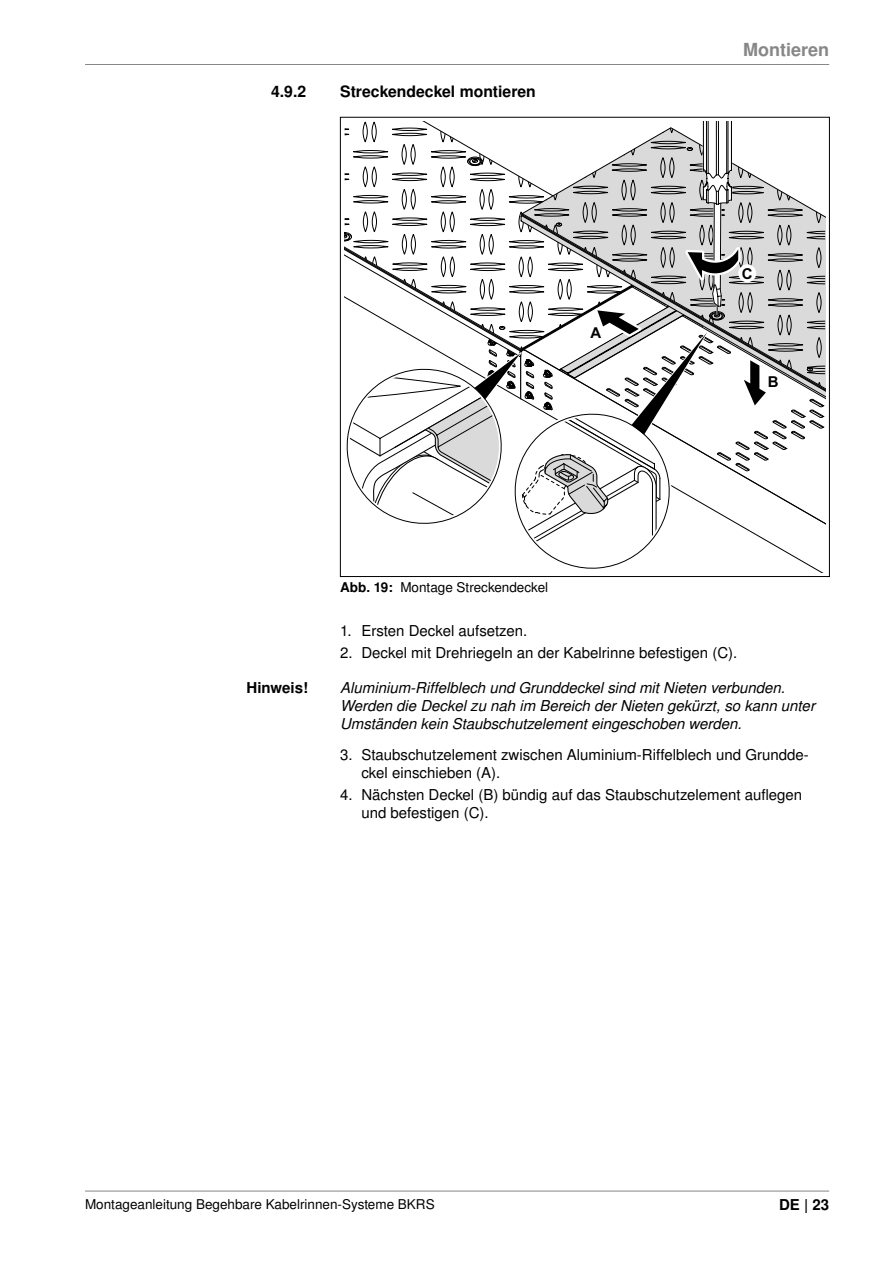
<style>
.page{position:relative;width:893px;height:1263px;background:#fff}
.page>*{position:absolute;margin:0;border:0;box-sizing:border-box;transform-origin:0 0}
.t1{font:700 18px "Nimbus San LOT";color:#878787}
.t2{font:700 15.75px "Nimbus San LOT";color:#000}
.t3{font:15px/18px "Nimbus San LOT";color:#000}
.t4{font:italic 15px/18px "Nimbus San LOT";color:#000}
.t5{font:700 15px "Nimbus San LOT";color:#000}
.t6{font:700 15px "Arial";color:#000}
.t7{font:13.5px "Nimbus San LOT";color:#000}
.s1{font-weight:700}
</style>
<div class="page">
<hr style="left:85px;top:64px;width:744px;height:1px;background:#878787">
<hr style="left:85px;top:1191px;width:744px;height:1px;background:#878787">
<svg style="left:344px;top:121px;width:480px;height:452px"></svg>
<p class="t2" style="left:271px;top:82px;width:37px">4.9.2</p>
<p class="t2" style="left:340px;top:82px;width:197px">Streckendeckel montieren</p>
<p class="t6" style="left:591px;top:323px;width:12px">A</p>
<p class="t1" style="left:743px;top:39px;width:88px">Montieren</p>
<p class="t6" style="left:742px;top:264px;width:12px">C</p>
<p class="t6" style="left:768px;top:372px;width:12px">B</p>
<p class="t7" style="left:340px;top:579px;width:210px"><span class="s1">Abb. 19:</span> Montage Streckendeckel</p>
<p class="t3" style="left:340px;top:622px;width:189px">1. Ersten Deckel aufsetzen.</p>
<p class="t3" style="left:340px;top:644px;width:399px">2. Deckel mit Drehriegeln an der Kabelrinne befestigen (C).</p>
<p class="t5" style="left:247px;top:679px;width:63px">Hinweis!</p>
<p class="t4" style="left:340px;top:679px;width:476px">Aluminium-Riffelblech und Grunddeckel sind mit Nieten verbunden.<br>Werden die Deckel zu nah im Bereich der Nieten gekürzt, so kann unter<br>Umständen kein Staubschutzelement eingeschoben werden.</p>
<p class="t3" style="left:361px;top:746px;width:449px;text-indent:-21px">3. Staubschutzelement zwischen Aluminium-Riffelblech und Grundde&shy;ckel einschieben (A).</p>
<p class="t3" style="left:361px;top:786px;width:442px;text-indent:-21px">4. Nächsten Deckel (B) bündig auf das Staubschutzelement auflegen und befestigen (C).</p>
<p class="t7" style="left:85px;top:1196px;width:351px">Montageanleitung Begehbare Kabelrinnen-Systeme BKRS</p>
<p class="t5" style="left:779px;top:1196px;width:52px">DE | 23</p>
</div>
